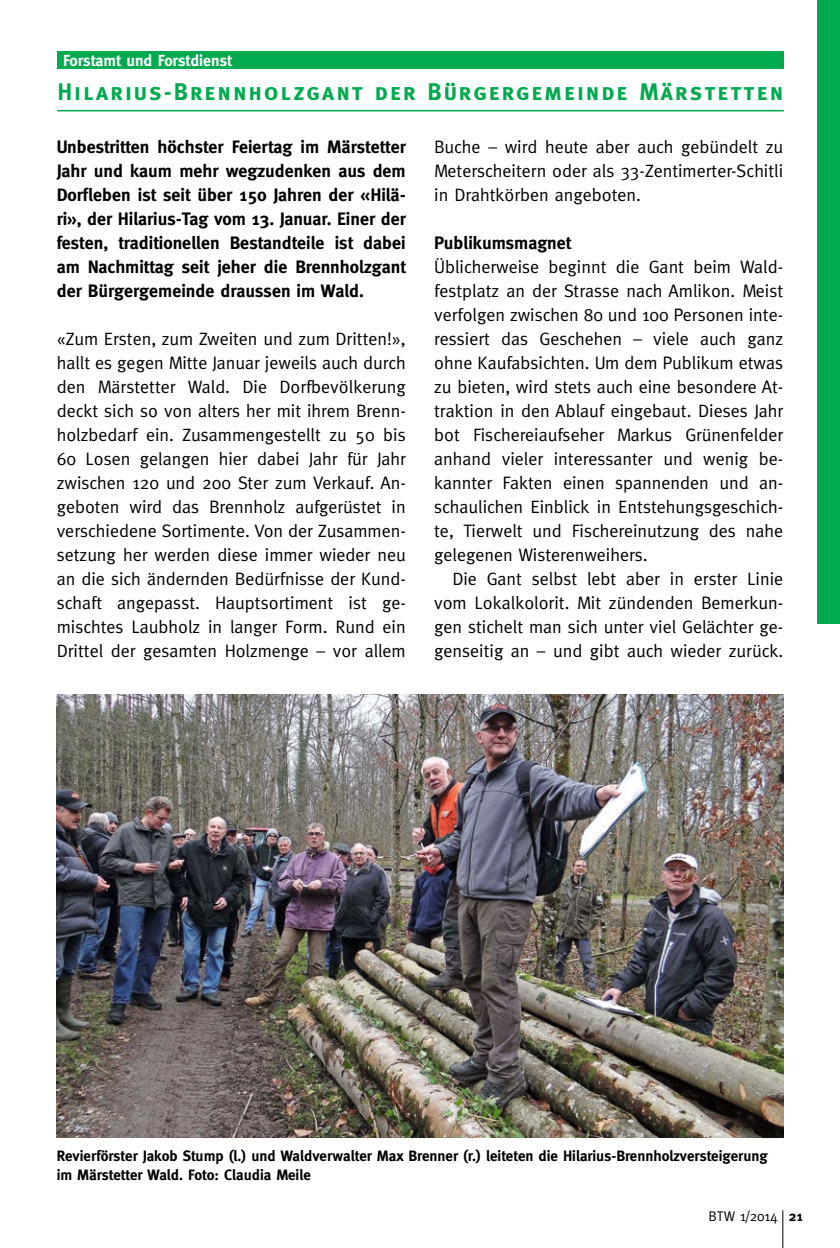
<style>
.page{position:relative;width:840px;height:1248px;background:#fff}
.page>*{position:absolute;margin:0;border:0;box-sizing:border-box;transform-origin:0 0}
.t1{font:24px "Meta Bold Caps";letter-spacing:.08em;color:#00aa4e}
.t2{font:18px/24px "Meta";color:#000;text-align:justify}
.t3{font:700 18px/24px "Meta";color:#000;text-align:justify}
.t4{font:700 16px "Meta";color:#fff}
.t5{font:700 15px/18px "Meta";color:#000}
.t6{font:14px "Meta";letter-spacing:-.01em;color:#000}
.s1{font-weight:700}
</style>
<div class="page">
<hr style="left:782px;top:1210px;width:1px;height:37px;background:#000">
<div style="left:816px;top:0;width:23px;height:624px;background:#00aa4e"></div>
<div style="left:57px;top:51px;width:726px;height:17px;background:#00aa4e"></div>
<hr style="left:57px;top:110px;width:726px;height:1px;background:#00aa4e">
<img style="left:57px;top:694px;width:725px;height:443px">
<p class="t4" style="left:63px;top:51px;width:170px">Forstamt und Forstdienst</p>
<h1 class="t1" style="left:57px;top:77px;width:727px">Hilarius-Brennholzgant der Bürgergemeinde Märstetten</h1>
<p class="t3" style="left:57px;top:134px;width:350px">Unbestritten höchster Feiertag im Märstetter Jahr und kaum mehr wegzudenken aus dem Dorfleben ist seit über 150 Jahren der «Hilä&shy;ri», der Hilarius-Tag vom 13. Januar. Einer der festen, traditionellen Bestandteile ist dabei am Nachmittag seit jeher die Brennholzgant der Bürgergemeinde draussen im Wald.</p>
<p class="t2" style="left:57px;top:326px;width:350px">«Zum Ersten, zum Zweiten und zum Dritten!», hallt es gegen Mitte Januar jeweils auch durch den Märstetter Wald. Die Dorfbevölkerung deckt sich so von alters her mit ihrem Brenn&shy;holzbedarf ein. Zusammengestellt zu 50 bis 60 Losen gelangen hier dabei Jahr für Jahr zwischen 120 und 200 Ster zum Verkauf. An&shy;geboten wird das Brennholz aufgerüstet in verschiedene Sortimente. Von der Zusammen&shy;setzung her werden diese immer wieder neu an die sich ändernden Bedürfnisse der Kund&shy;schaft angepasst. Hauptsortiment ist ge&shy;mischtes Laubholz in langer Form. Rund ein Drittel der gesamten Holzmenge – vor allem</p>
<p class="t2" style="left:434px;top:134px;width:350px">Buche – wird heute aber auch gebündelt zu Meterscheitern oder als 33-Zentimerter-Schitli in Drahtkörben angeboten.</p>
<p class="t3" style="left:434px;top:230px;width:139px">Publikumsmagnet</p>
<p class="t2" style="left:434px;top:254px;width:350px">Üblicherweise beginnt die Gant beim Wald&shy;festplatz an der Strasse nach Amlikon. Meist verfolgen zwischen 80 und 100 Personen inte&shy;ressiert das Geschehen – viele auch ganz ohne Kaufabsichten. Um dem Publikum etwas zu bieten, wird stets auch eine besondere At&shy;traktion in den Ablauf eingebaut. Dieses Jahr bot Fischereiaufseher Markus Grünenfelder anhand vieler interessanter und wenig be&shy;kannter Fakten einen spannenden und an&shy;schaulichen Einblick in Entstehungsgeschich&shy;te, Tierwelt und Fischereinutzung des nahe gelegenen Wisterenweihers.</p>
<p class="t2" style="left:434px;top:566px;width:350px;text-indent:18px">Die Gant selbst lebt aber in erster Linie vom Lokalkolorit. Mit zündenden Bemerkun&shy;gen stichelt man sich unter viel Gelächter ge&shy;genseitig an – und gibt auch wieder zurück.</p>
<p class="t5" style="left:57px;top:1147px;width:712px">Revierförster Jakob Stump (l.) und Waldverwalter Max Brenner (r.) leiteten die Hilarius-Brennholzversteigerung im Märstetter Wald. Foto: Claudia Meile</p>
<p class="t6" style="left:708px;top:1208px;width:95px">BTW 1/2014 <span class="s1">21</span></p>
</div>
